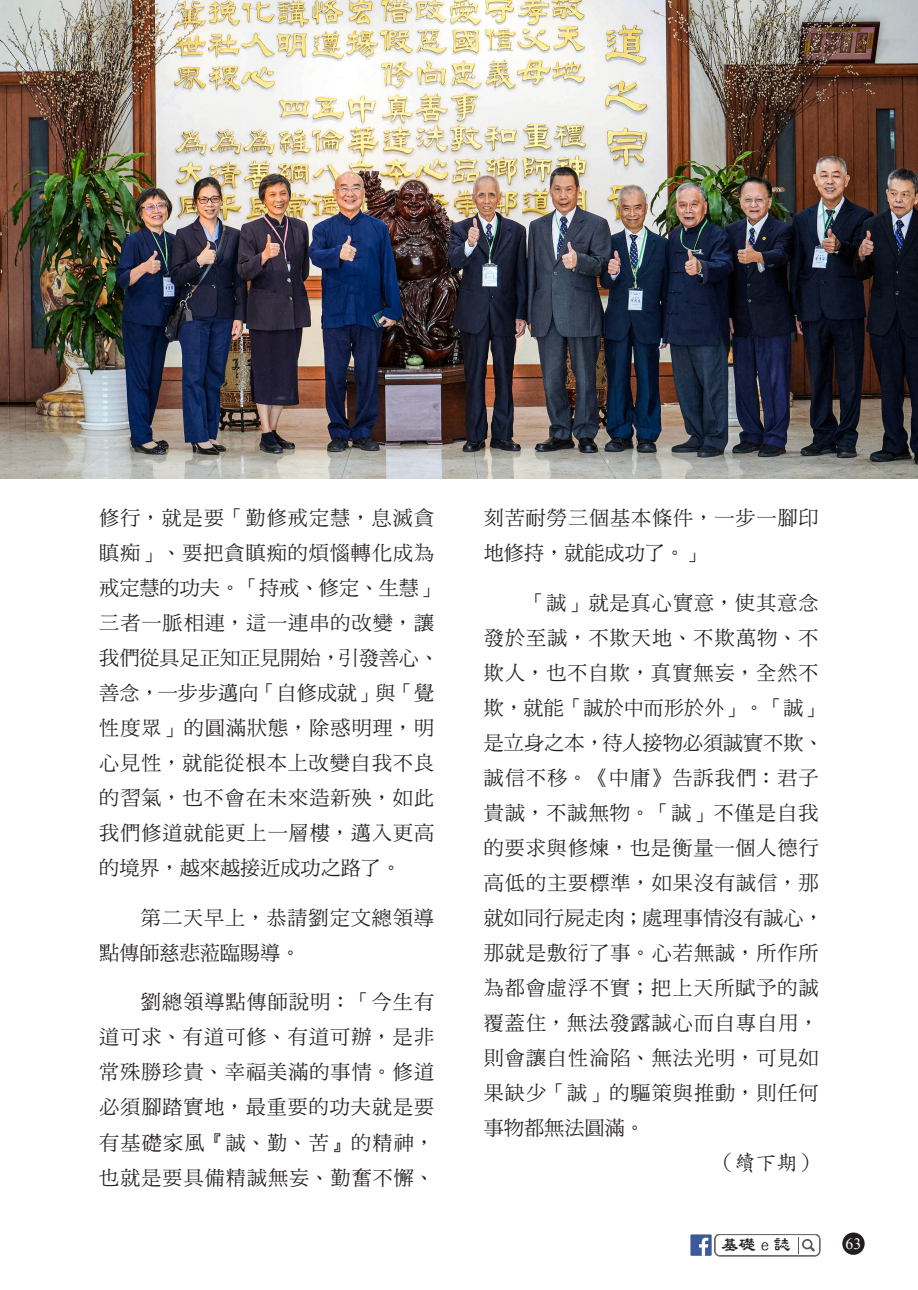
<style>
.page{position:relative;width:918px;height:1290px;background:#fff}
.page>*{position:absolute;margin:0;border:0;box-sizing:border-box;transform-origin:0 0}
._03_內文樣式{font:21px "DF Kai Shu Std W5";color:#231f20}
._03_內文樣式-2{font:20.12px/35px "DF Ming Std W5";letter-spacing:.045em;color:#231f20}
.t1{font:700 17.5px "AR Li Shu B5";color:#231f20}
.t2{font:15.75px "Times New Roman";color:#fff}
</style>
<div class="page">
<div style="left:842px;top:1232px;width:22px;height:23px;background:#231f20;border-radius:50%"></div>
<svg style="left:798px;top:1237px;width:17px;height:16px"></svg>
<div style="left:690px;top:1234px;width:21px;height:22px;background:#3c5a99"></div>
<svg style="left:699px;top:1237px;width:9px;height:19px"></svg>
<div style="left:715px;top:1234px;width:105px;height:22px;border:1px solid #57585a;border-radius:5px"></div>
<div style="left:715px;top:1234px;width:104px;height:21px;border:1px solid #57585a;border-radius:5px"></div>
<img style="left:0;top:0;width:918px;height:479px">
<p class="_03_內文樣式-2" style="left:99px;top:499px;width:341px">修行，就是要「勤修戒定慧，息滅貪瞋痴」、要把貪瞋痴的煩惱轉化成為戒定慧的功夫。「持戒、修定、生慧」三者一脈相連，這一連串的改變，讓我們從具足正知正見開始，引發善心、善念，一步步邁向「自修成就」與「覺性度眾」的圓滿狀態，除惑明理，明心見性，就能從根本上改變自我不良的習氣，也不會在未來造新殃，如此我們修道就能更上一層樓，邁入更高的境界，越來越接近成功之路了。</p>
<p class="_03_內文樣式-2" style="left:99px;top:899px;width:336px;text-indent:42px">第二天早上，恭請劉定文總領導點傳師慈悲蒞臨賜導。</p>
<p class="_03_內文樣式-2" style="left:99px;top:984px;width:336px;text-align:justify;text-indent:42px">劉總領導點傳師說明：「今生有道可求、有道可修、有道可辦，是非常殊勝珍貴、幸福美滿的事情。修道必須腳踏實地，最重要的功夫就是要有基礎家風『誠、勤、苦』的精神，也就是要具備精誠無妄、勤奮不懈、</p>
<p class="_03_內文樣式-2" style="left:484px;top:499px;width:336px">刻苦耐勞三個基本條件，一步一腳印地修持，就能成功了。」</p>
<p class="_03_內文樣式-2" style="left:484px;top:584px;width:341px;text-indent:42px">「誠」就是真心實意，使其意念發於至誠，不欺天地、不欺萬物、不欺人，也不自欺，真實無妄，全然不欺，就能「誠於中而形於外」。「誠」是立身之本，待人接物必須誠實不欺、誠信不移。《中庸》告訴我們：君子貴誠，不誠無物。「誠」不僅是自我的要求與修煉，也是衡量一個人德行高低的主要標準，如果沒有誠信，那就如同行屍走肉；處理事情沒有誠心，那就是敷衍了事。心若無誠，所作所為都會虛浮不實；把上天所賦予的誠覆蓋住，無法發露誠心而自專自用，則會讓自性淪陷、無法光明，可見如果缺少「誠」的驅策與推動，則任何事物都無法圓滿。</p>
<p class="_03_內文樣式" style="left:714px;top:1151px;width:106px">（續下期）</p>
<p class="t1" style="left:721px;top:1236px;width:71px">基礎e誌</p>
<p class="t2" style="left:845px;top:1232px;width:17px">63</p>
</div>
